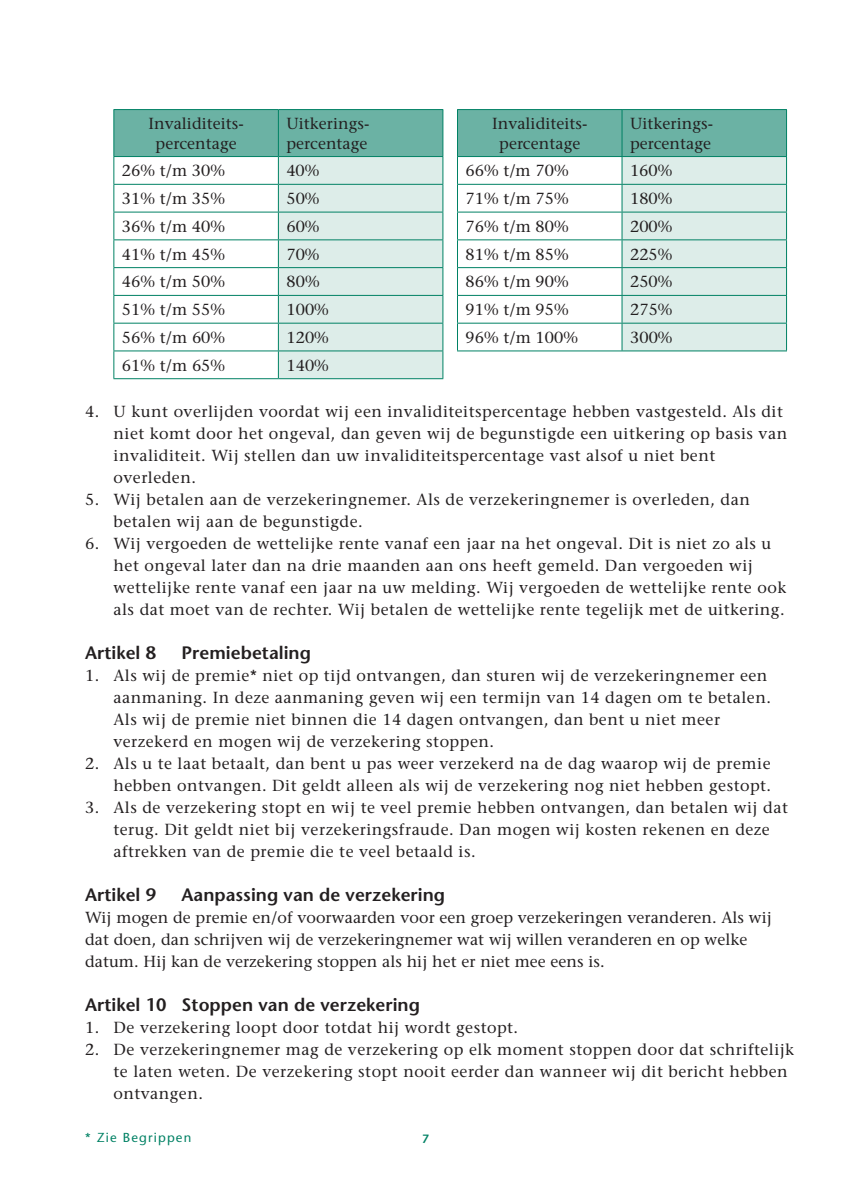
<style>
.page{position:relative;width:851px;height:1191px;background:#fff}
.page>*{position:absolute;margin:0;border:0;box-sizing:border-box;transform-origin:0 0}
.t1{font:600 18px "Stone Sans Std";letter-spacing:.005em;color:#231f20}
.t2{font:500 16px/22px "Stone Serif Std";letter-spacing:.03em;color:#231f20}
.t3{font:500 16px/19.2px "Stone Serif Std";letter-spacing:.005em;color:#231f20}
.t4{font:500 13px "Stone Sans Std";letter-spacing:.09em;color:#008164}
.t5{font:600 12px "Stone Sans Std";color:#008164}
</style>
<div class="page">
<hr style="left:457px;top:109px;width:165px;height:1px;background:#008164">
<hr style="left:622px;top:109px;width:164px;height:1px;background:#008164">
<svg style="left:113px;top:110px;width:674px;height:268px"></svg>
<hr style="left:457px;top:350px;width:165px;height:1px;background:#008164">
<hr style="left:622px;top:350px;width:164px;height:1px;background:#008164">
<hr style="left:113px;top:378px;width:165px;height:1px;background:#008164">
<hr style="left:278px;top:378px;width:165px;height:1px;background:#008164">
<hr style="left:113px;top:109px;width:165px;height:1px;background:#008164">
<hr style="left:113px;top:110px;width:1px;height:46px;background:#008164">
<hr style="left:278px;top:109px;width:165px;height:1px;background:#008164">
<hr style="left:442px;top:110px;width:1px;height:46px;background:#008164">
<hr style="left:113px;top:156px;width:165px;height:1px;background:#008164">
<hr style="left:278px;top:156px;width:165px;height:1px;background:#008164">
<p class="t3" style="left:148px;top:114px;width:97px;text-align:center">Invaliditeits&shy;percentage</p>
<p class="t3" style="left:286px;top:114px;width:84px">Uitkerings&shy;percentage</p>
<p class="t3" style="left:492px;top:114px;width:97px;text-align:center">Invaliditeits&shy;percentage</p>
<p class="t3" style="left:630px;top:114px;width:84px">Uitkerings&shy;percentage</p>
<p class="t2" style="left:122px;top:160px;width:105px">26% t/m 30%</p>
<p class="t2" style="left:286px;top:160px;width:35px">40%</p>
<p class="t2" style="left:465px;top:160px;width:105px">66% t/m 70%</p>
<p class="t2" style="left:630px;top:160px;width:44px">160%</p>
<p class="t2" style="left:122px;top:187px;width:105px">31% t/m 35%</p>
<p class="t2" style="left:286px;top:187px;width:35px">50%</p>
<p class="t2" style="left:465px;top:187px;width:105px">71% t/m 75%</p>
<p class="t2" style="left:630px;top:187px;width:44px">180%</p>
<p class="t2" style="left:122px;top:215px;width:105px">36% t/m 40%</p>
<p class="t2" style="left:286px;top:215px;width:35px">60%</p>
<p class="t2" style="left:465px;top:215px;width:105px">76% t/m 80%</p>
<p class="t2" style="left:630px;top:215px;width:44px">200%</p>
<p class="t2" style="left:122px;top:243px;width:105px">41% t/m 45%</p>
<p class="t2" style="left:286px;top:243px;width:35px">70%</p>
<p class="t2" style="left:465px;top:243px;width:105px">81% t/m 85%</p>
<p class="t2" style="left:630px;top:243px;width:44px">225%</p>
<p class="t2" style="left:122px;top:271px;width:105px">46% t/m 50%</p>
<p class="t2" style="left:286px;top:271px;width:35px">80%</p>
<p class="t2" style="left:465px;top:271px;width:105px">86% t/m 90%</p>
<p class="t2" style="left:630px;top:271px;width:44px">250%</p>
<p class="t2" style="left:122px;top:299px;width:105px">51% t/m 55%</p>
<p class="t2" style="left:286px;top:299px;width:44px">100%</p>
<p class="t2" style="left:465px;top:299px;width:105px">91% t/m 95%</p>
<p class="t2" style="left:630px;top:299px;width:44px">275%</p>
<p class="t2" style="left:122px;top:326px;width:105px">56% t/m 60%</p>
<p class="t2" style="left:286px;top:326px;width:44px">120%</p>
<p class="t2" style="left:465px;top:326px;width:114px">96% t/m 100%</p>
<p class="t2" style="left:630px;top:326px;width:44px">300%</p>
<p class="t2" style="left:122px;top:354px;width:105px">61% t/m 65%</p>
<p class="t2" style="left:286px;top:354px;width:44px">140%</p>
<p class="t2" style="left:114px;top:400px;width:675px;text-indent:-28px">4. U kunt overlijden voordat wij een invaliditeitspercentage hebben vastgesteld. Als dit niet komt door het ongeval, dan geven wij de begunstigde een uitkering op basis van invaliditeit. Wij stellen dan uw invaliditeitspercentage vast alsof u niet bent overleden.</p>
<p class="t2" style="left:114px;top:488px;width:637px;text-indent:-28px">5. Wij betalen aan de verzekeringnemer. Als de verzekeringnemer is overleden, dan betalen wij aan de begunstigde.</p>
<p class="t2" style="left:114px;top:532px;width:674px;text-indent:-28px">6. Wij vergoeden de wettelijke rente vanaf een jaar na het ongeval. Dit is niet zo als u het ongeval later dan na drie maanden aan ons heeft gemeld. Dan vergoeden wij wettelijke rente vanaf een jaar na uw melding. Wij vergoeden de wettelijke rente ook als dat moet van de rechter. Wij betalen de wettelijke rente tegelijk met de uitkering.</p>
<p class="t1" style="left:85px;top:641px;width:72px">Artikel 8</p>
<p class="t1" style="left:181px;top:641px;width:131px">Premiebetaling</p>
<p class="t2" style="left:113px;top:664px;width:659px;text-indent:-28px">1. Als wij de premie* niet op tijd ontvangen, dan sturen wij de verzekeringnemer een aanmaning. In deze aanmaning geven wij een termijn van 14 dagen om te betalen.<br>Als wij de premie niet binnen die 14 dagen ontvangen, dan bent u niet meer verzekerd en mogen wij de verzekering stoppen.</p>
<p class="t2" style="left:85px;top:752px;width:687px;text-align:right">2. Als u te laat betaalt, dan bent u pas weer verzekerd na de dag waarop wij de premie hebben ontvangen. Dit geldt alleen als wij de verzekering nog niet hebben gestopt.</p>
<p class="t2" style="left:113px;top:796px;width:675px;text-indent:-28px">3. Als de verzekering stopt en wij te veel premie hebben ontvangen, dan betalen wij dat terug. Dit geldt niet bij verzekeringsfraude. Dan mogen wij kosten rekenen en deze aftrekken van de premie die te veel betaald is.</p>
<p class="t1" style="left:85px;top:883px;width:72px">Artikel 9</p>
<p class="t1" style="left:181px;top:883px;width:265px">Aanpassing van de verzekering</p>
<p class="t3" style="left:85px;top:906px;width:688px;line-height:22px">Wij mogen de premie en/of voorwaarden voor een groep verzekeringen veranderen. Als wij dat doen, dan schrijven wij de verzekeringnemer wat wij willen veranderen en op welke datum. Hij kan de verzekering stoppen als hij het er niet mee eens is.</p>
<p class="t1" style="left:85px;top:993px;width:336px">Artikel 10 Stoppen van de verzekering</p>
<p class="t2" style="left:85px;top:1016px;width:434px">1. De verzekering loopt door totdat hij wordt gestopt.</p>
<p class="t2" style="left:113px;top:1038px;width:682px;text-indent:-28px">2. De verzekeringnemer mag de verzekering op elk moment stoppen door dat schriftelijk te laten weten. De verzekering stopt nooit eerder dan wanneer wij dit bericht hebben ontvangen.</p>
<p class="t4" style="left:85px;top:1130px;width:108px">* Zie Begrippen</p>
<p class="t5" style="left:422px;top:1131px;width:8px">7</p>
</div>
